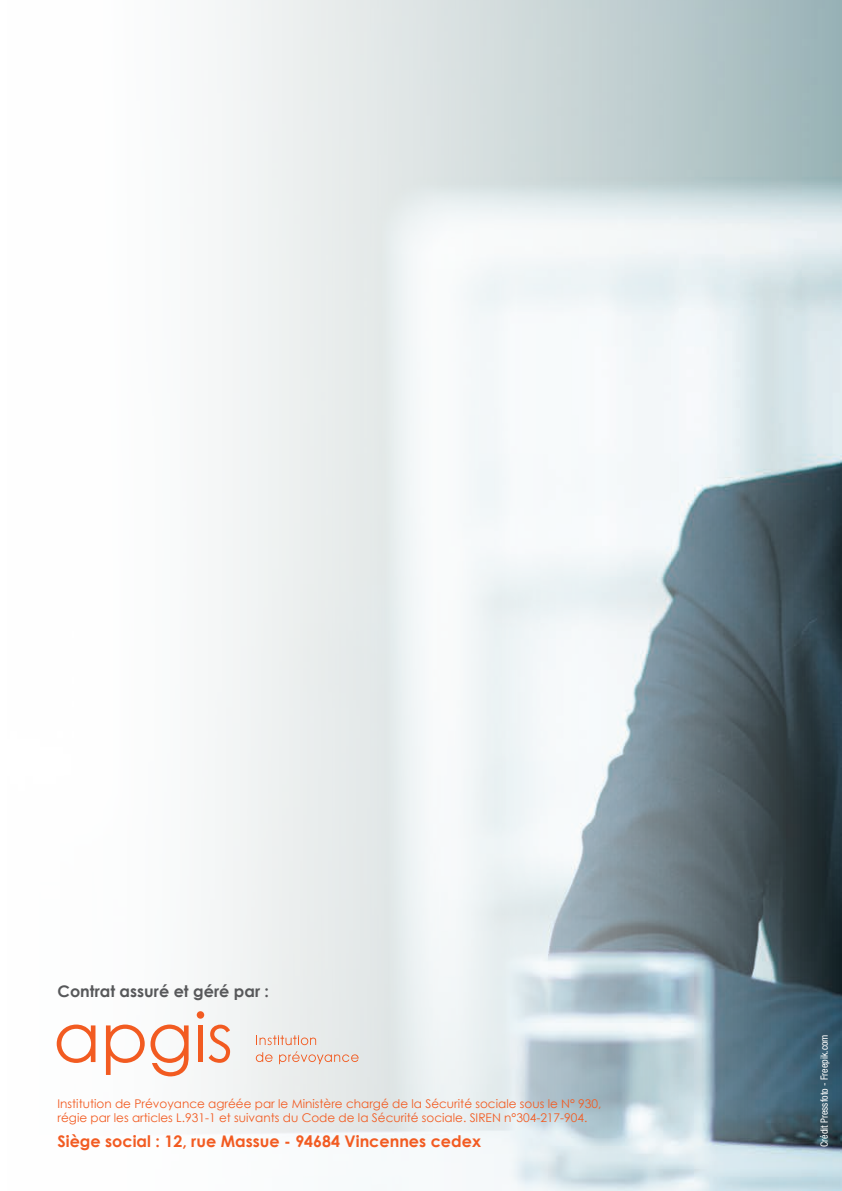
<style>
.page{position:relative;width:842px;height:1191px;background:#fff}
.page>*{position:absolute;margin:0;border:0;box-sizing:border-box;transform-origin:0 0}
.t1{font:700 16px "Century Gothic";color:#f25b21}
.t2{font:700 16px "Century Gothic";color:#57585a}
.t3{font:12px/14.4px "Century Gothic";color:#f25b21}
.t4{font:condensed 10px "Helvetica Neue LT Std";color:#fff}
</style>
<div class="page">
<img style="left:56px;top:0;width:786px;height:1191px">
<svg style="left:57px;top:1024px;width:38px;height:39px"></svg>
<svg style="left:106px;top:1024px;width:83px;height:52px"></svg>
<div style="left:198px;top:1025px;width:5px;height:37px;background:#f25b21"></div>
<div style="left:197px;top:1011px;width:7px;height:7px;background:#f25b21;border-radius:50%"></div>
<svg style="left:256px;top:1052px;width:17px;height:10px"></svg>
<svg style="left:279px;top:1051px;width:80px;height:13px"></svg>
<svg style="left:209px;top:1024px;width:21px;height:38px"></svg>
<svg style="left:256px;top:1035px;width:60px;height:10px"></svg>
<p class="t2" style="left:58px;top:981px;width:213px">Contrat assuré et géré par :</p>
<p class="t3" style="left:58px;top:1096px;width:545px">Institution de Prévoyance agréée par le Ministère chargé de la Sécurité sociale sous le N° 930, régie par les articles L.931-1 et suivants du Code de la Sécurité sociale. SIREN n°304-217-904.</p>
<p class="t1" style="left:58px;top:1131px;width:425px">Siège social : 12, rue Massue - 94684 Vincennes cedex</p>
<p class="t4" style="left:818px;top:1147px;width:114px;rotate:-90deg">Crédit Pressfoto - Freepik.com</p>
</div>
